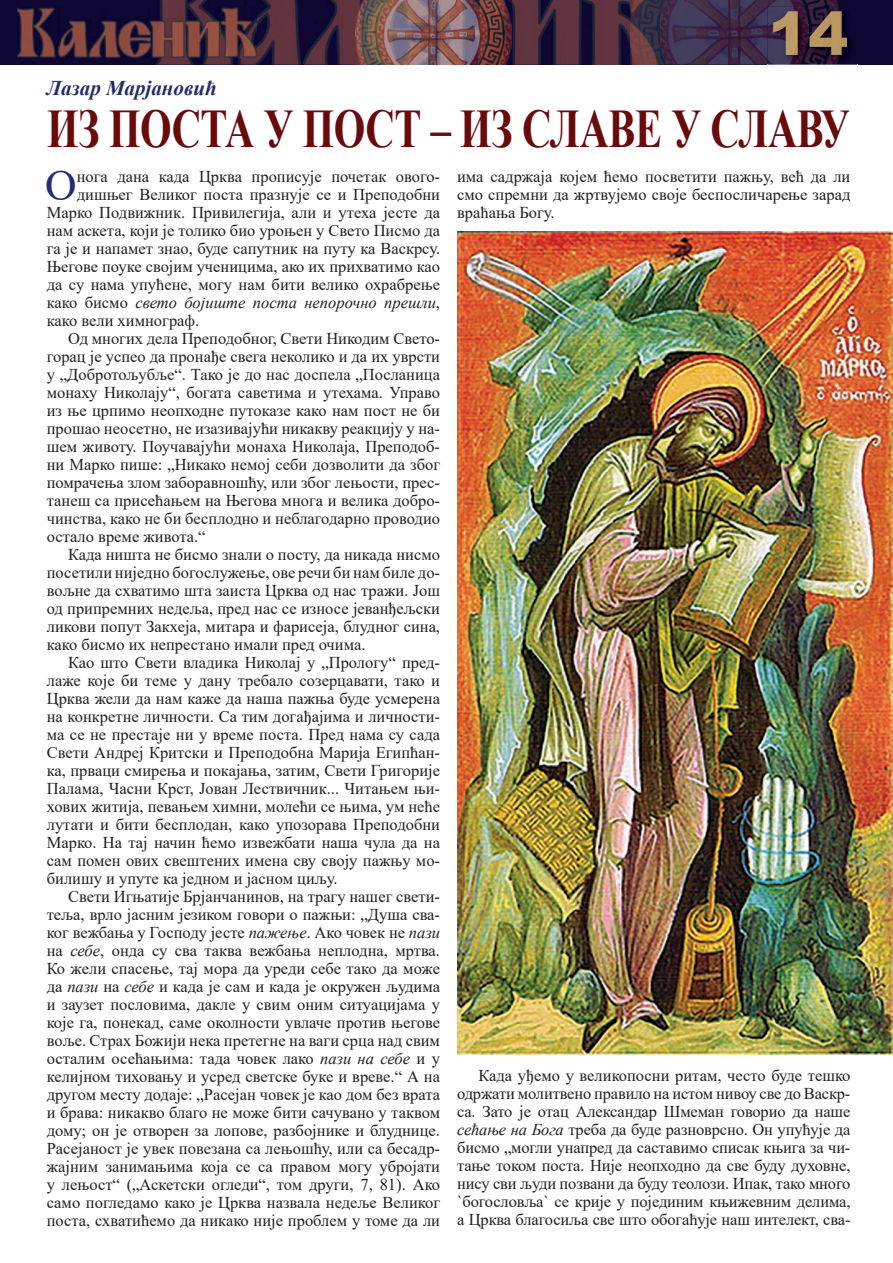
<style>
.page{position:relative;width:893px;height:1263px;background:#fff}
.page>*{position:absolute;margin:0;border:0;box-sizing:border-box;transform-origin:0 0}
.t1{font:700 54.3px "Times New Roman";letter-spacing:-.01em;color:#690b0d;scale:.75 1}
.t2{font:43.65px "Times New Roman";color:#202d76}
.t3{font:italic 700 21px "Times New Roman";color:#242c67}
.t4{font:16.5px/18px "Times New Roman";color:#231f20;text-align:justify}
.t5{font:italic 16.5px "Times New Roman";color:#231f20}
.s1{font-style:normal}
.s2{font-style:italic}
</style>
<div class="page">
<div style="left:0;top:0;width:893px;height:65px;background:#0f0833"></div>
<img style="left:659px;top:0;width:180px;height:65px">
<img style="left:152px;top:0;width:203px;height:65px">
<img style="left:511px;top:0;width:148px;height:65px">
<img style="left:355px;top:0;width:156px;height:65px">
<img style="left:17px;top:7px;width:240px;height:50px">
<img style="left:841px;top:37px;width:16px;height:28px">
<img style="left:767px;top:6px;width:74px;height:59px">
<img style="left:841px;top:11px;width:6px;height:44px">
<img style="left:773px;top:11px;width:68px;height:44px">
<img style="left:457px;top:232px;width:436px;height:822px">
<p class="t3" style="left:47px;top:73px;width:171px">Лазар Марјановић</p>
<h1 class="t1" style="left:47px;top:89px;width:1072px">ИЗ ПОСТА У ПОСТ – ИЗ СЛАВЕ У СЛАВУ</h1>
<h2 class="t2" style="left:45px;top:154px;width:33px">О</h2>
<p class="t4" style="left:77px;top:166px;width:365px">нога дана када Црква прописује почетак ового-</p>
<p class="t4" style="left:77px;top:184px;width:365px">дишњег Великог поста празнује се и Преподобни</p>
<p class="t4" style="left:47px;top:202px;width:395px">Марко Подвижник. Привилегија, али и утеха јесте да</p>
<p class="t4" style="left:47px;top:220px;width:395px">нам аскета, који је толико био уроњен у Свето Писмо да</p>
<p class="t4" style="left:47px;top:238px;width:395px">га је и напамет знао, буде сапутник на путу ка Васкрсу.</p>
<p class="t4" style="left:47px;top:256px;width:395px">Његове поуке својим ученицима, ако их прихватимо као</p>
<p class="t4" style="left:47px;top:274px;width:395px">да су нама упућене, могу нам бити велико охрабрење</p>
<p class="t5" style="left:47px;top:291px;width:395px"><span class="s1">како бисмо</span> свето бојиште поста непорочно прешли<span class="s1">,</span></p>
<p class="t4" style="left:47px;top:310px;width:154px">како вели химнограф.</p>
<p class="t4" style="left:68px;top:328px;width:374px">Од многих дела Преподобног, Свети Никодим Свето-</p>
<p class="t4" style="left:47px;top:346px;width:395px">горац је успео да пронађе свега неколико и да их уврсти</p>
<p class="t4" style="left:47px;top:364px;width:395px">у „Добротољубље“. Тако је до нас доспела „Посланица</p>
<p class="t4" style="left:47px;top:382px;width:395px">монаху Николају“, богата саветима и утехама. Управо</p>
<p class="t4" style="left:47px;top:400px;width:395px">из ње црпимо неопходне путоказе како нам пост не би</p>
<p class="t4" style="left:47px;top:418px;width:395px">прошао неосетно, не изазивајући никакву реакцију у на-</p>
<p class="t4" style="left:47px;top:436px;width:395px">шем животу. Поучавајући монаха Николаја, Преподоб-</p>
<p class="t4" style="left:47px;top:454px;width:395px">ни Марко пише: „Никако немој себи дозволити да због</p>
<p class="t4" style="left:47px;top:472px;width:395px">помрачења злом заборавношћу, или због лењости, прес-</p>
<p class="t4" style="left:47px;top:490px;width:395px">танеш са присећањем на Његова многа и велика добро-</p>
<p class="t4" style="left:47px;top:509px;width:395px">чинства, како не би бесплодно и неблагодарно проводио</p>
<p class="t4" style="left:47px;top:527px;width:160px">остало време живота.“</p>
<p class="t4" style="left:68px;top:545px;width:374px">Када ништа не бисмо знали о посту, да никада нисмо</p>
<p class="t4" style="left:47px;top:563px;width:395px">посетили ниједно богослужење, ове речи би нам биле до-</p>
<p class="t4" style="left:47px;top:581px;width:395px">вољне да схватимо шта заиста Црква од нас тражи. Још</p>
<p class="t4" style="left:47px;top:599px;width:395px">од припремних недеља, пред нас се износе јеванђељски</p>
<p class="t4" style="left:47px;top:617px;width:395px">ликови попут Закхеја, митара и фарисеја, блудног сина,</p>
<p class="t4" style="left:47px;top:635px;width:320px">како бисмо их непрестано имали пред очима.</p>
<p class="t4" style="left:68px;top:653px;width:374px">Као што Свети владика Николај у „Прологу“ пред-</p>
<p class="t4" style="left:47px;top:671px;width:395px">лаже које би теме у дану требало созерцавати, тако и</p>
<p class="t4" style="left:47px;top:689px;width:395px">Црква жели да нам каже да наша пажња буде усмерена</p>
<p class="t4" style="left:47px;top:707px;width:395px">на конкретне личности. Са тим догађајима и личности-</p>
<p class="t4" style="left:47px;top:725px;width:395px">ма се не престаје ни у време поста. Пред нама су сада</p>
<p class="t4" style="left:47px;top:743px;width:395px">Свети Андреј Критски и Преподобна Марија Египћан-</p>
<p class="t4" style="left:47px;top:761px;width:395px">ка, прваци смирења и покајања, затим, Свети Григорије</p>
<p class="t4" style="left:47px;top:779px;width:395px">Палама, Часни Крст, Јован Лествичник... Читањем њи-</p>
<p class="t4" style="left:47px;top:797px;width:395px">хових житија, певањем химни, молећи се њима, ум неће</p>
<p class="t4" style="left:47px;top:815px;width:395px">лутати и бити бесплодан, како упозорава Преподобни</p>
<p class="t4" style="left:47px;top:833px;width:395px">Марко. На тај начин ћемо извежбати наша чула да на</p>
<p class="t4" style="left:47px;top:851px;width:395px">сам помен ових свештених имена сву своју пажњу мо-</p>
<p class="t4" style="left:47px;top:869px;width:292px">билишу и упуте ка једном и јасном циљу.</p>
<p class="t4" style="left:68px;top:887px;width:374px">Свети Игњатије Брјанчанинов, на трагу нашег свети-</p>
<p class="t4" style="left:47px;top:905px;width:395px">теља, врло јасним језиком говори о пажњи: „Душа сва-</p>
<p class="t4" style="left:47px;top:923px;width:395px">ког вежбања у Господу јесте <span class="s2">пажење</span>. Ако човек не <span class="s2">пази</span></p>
<p class="t4" style="left:47px;top:941px;width:395px">на <span class="s2">себе</span>, онда су сва таква вежбања неплодна, мртва.</p>
<p class="t4" style="left:47px;top:959px;width:395px">Ко жели спасење, тај мора да уреди себе тако да може</p>
<p class="t4" style="left:47px;top:977px;width:395px">да <span class="s2">пази</span> на <span class="s2">себе</span> и када је сам и када је окружен људима</p>
<p class="t4" style="left:47px;top:995px;width:395px">и заузет пословима, дакле у свим оним ситуацијама у</p>
<p class="t4" style="left:47px;top:1013px;width:395px">које га, понекад, саме околности увлаче против његове</p>
<p class="t4" style="left:47px;top:1031px;width:395px">воље. Страх Божији нека претегне на ваги срца над свим</p>
<p class="t4" style="left:47px;top:1049px;width:395px">осталим осећањима: тада човек лако <span class="s2">пази на себе</span> и у</p>
<p class="t4" style="left:47px;top:1067px;width:395px">келијном тиховању и усред светске буке и вреве.“ А на</p>
<p class="t4" style="left:47px;top:1085px;width:395px">другом месту додаје: „Расејан човек је као дом без врата</p>
<p class="t4" style="left:47px;top:1103px;width:395px">и брава: никакво благо не може бити сачувано у таквом</p>
<p class="t4" style="left:47px;top:1121px;width:395px">дому; он је отворен за лопове, разбојнике и блуднице.</p>
<p class="t4" style="left:47px;top:1139px;width:395px">Расејаност је увек повезана са лењошћу, или са бесадр-</p>
<p class="t4" style="left:47px;top:1157px;width:395px">жајним занимањима која се са правом могу убројати</p>
<p class="t4" style="left:47px;top:1175px;width:395px">у лењост“ („Аскетски огледи“, том други, 7, 81). Ако</p>
<p class="t4" style="left:47px;top:1193px;width:395px">само погледамо како је Црква назвала недеље Великог</p>
<p class="t4" style="left:47px;top:1211px;width:395px">поста, схватићемо да никако није проблем у томе да ли</p>
<p class="t4" style="left:457px;top:166px;width:395px">има садржаја којем ћемо посветити пажњу, већ да ли смо спремни да жртвујемо своје беспосличарење зарад враћања Богу.</p>
<p class="t4" style="left:457px;top:1065px;width:395px;text-indent:21px">Када уђемо у великопосни ритам, често буде тешко одржати молитвено правило на истом нивоу све до Васкр&shy;са. Зато је отац Александар Шмеман говорио да наше <span class="s2">сећање на Бога</span> треба да буде разноврсно. Он упућује да бисмо „могли унапред да саставимо списак књига за чи&shy;тање током поста. Није неопходно да све буду духовне, нису сви људи позвани да буду теолози. Ипак, тако много `богословља` се крије у појединим књижевним делима, а Црква благосиља све што обогаћује наш интелект, сва-</p>
</div>
